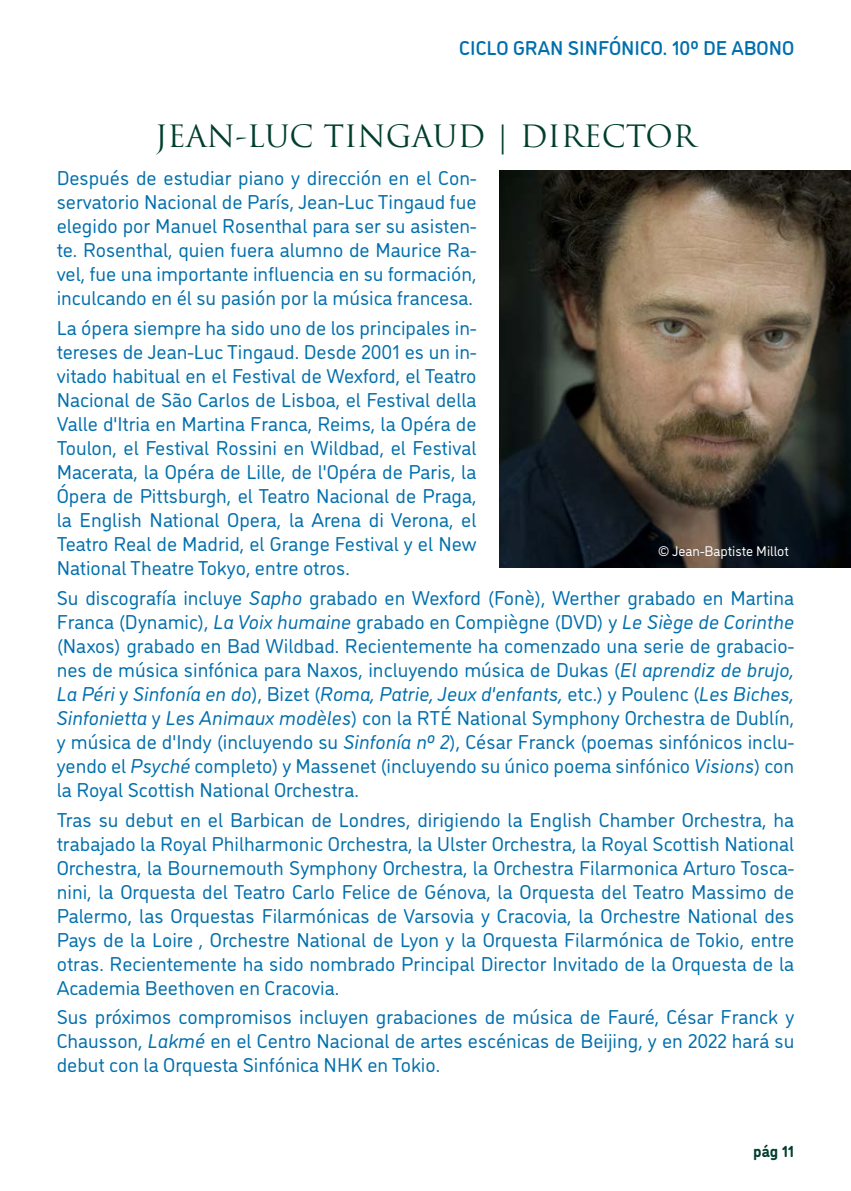
<style>
.page{position:relative;width:851px;height:1191px;background:#fff}
.page>*{position:absolute;margin:0;border:0;box-sizing:border-box;transform-origin:0 0}
.t1{font:30px "Trajan Pro";color:#003e2e}
.TRIPA_PROGRAMA{font:20px/24px "DI Nosaur";color:#006fad;text-align:justify}
.t2{font:500 20px "DI Nosaur";color:#006fad}
.t3{font:700 16px "DI Nosaur";color:#003e2e}
.t4{font:14px "DI Nosaur";color:#fff}
.s1{font-style:italic}
</style>
<div class="page">
<img style="left:499px;top:170px;width:351px;height:397px">
<p class="t2" style="left:459px;top:34px;width:336px">CICLO GRAN SINFÓNICO. 10º DE ABONO</p>
<p class="t1" style="left:155px;top:117px;width:542px">JEAN-LUC TINGAUD | DIRECTOR</p>
<p class="TRIPA_PROGRAMA" style="left:57px;top:165px;width:421px">Después de estudiar piano y dirección en el Con&shy;servatorio Nacional de París, Jean-Luc Tingaud fue elegido por Manuel Rosenthal para ser su asisten&shy;te. Rosenthal, quien fuera alumno de Maurice Ra&shy;vel, fue una importante influencia en su formación, inculcando en él su pasión por la música francesa.</p>
<p class="TRIPA_PROGRAMA" style="left:57px;top:315px;width:421px">La ópera siempre ha sido uno de los principales in&shy;tereses de Jean-Luc Tingaud. Desde 2001 es un in&shy;vitado habitual en el Festival de Wexford, el Teatro Nacional de São Carlos de Lisboa, el Festival della Valle d'Itria en Martina Franca, Reims, la Opéra de Toulon, el Festival Rossini en Wildbad, el Festival Macerata, la Opéra de Lille, de l'Opéra de Paris, la Ópera de Pittsburgh, el Teatro Nacional de Praga, la English National Opera, la Arena di Verona, el Teatro Real de Madrid, el Grange Festival y el New National Theatre Tokyo, entre otros.</p>
<p class="TRIPA_PROGRAMA" style="left:57px;top:584px;width:739px">Su discografía incluye <span class="s1">Sapho</span> grabado en Wexford (Fonè), Werther grabado en Martina Franca (Dynamic), <span class="s1">La Voix humaine</span> grabado en Compiègne (DVD) y <span class="s1">Le Siège de Corinthe </span>(Naxos) grabado en Bad Wildbad. Recientemente ha comenzado una serie de grabacio&shy;nes de música sinfónica para Naxos, incluyendo música de Dukas (<span class="s1">El aprendiz de brujo, La Péri</span> y <span class="s1">Sinfonía en do</span>), Bizet (<span class="s1">Roma, Patrie, Jeux d'enfants,</span> etc.) y Poulenc (<span class="s1">Les Biches, Sinfonietta</span> y <span class="s1">Les Animaux modèles</span>) con la RTÉ National Symphony Orchestra de Dublín, y música de d'Indy (incluyendo su <span class="s1">Sinfonía nº 2</span>), César Franck (poemas sinfónicos inclu&shy;yendo el <span class="s1">Psyché</span> completo) y Massenet (incluyendo su único poema sinfónico <span class="s1">Visions</span>) con la Royal Scottish National Orchestra.</p>
<p class="TRIPA_PROGRAMA" style="left:57px;top:806px;width:739px">Tras su debut en el Barbican de Londres, dirigiendo la English Chamber Orchestra, ha trabajado la Royal Philharmonic Orchestra, la Ulster Orchestra, la Royal Scottish National Orchestra, la Bournemouth Symphony Orchestra, la Orchestra Filarmonica Arturo Tosca&shy;nini, la Orquesta del Teatro Carlo Felice de Génova, la Orquesta del Teatro Massimo de Palermo, las Orquestas Filarmónicas de Varsovia y Cracovia, la Orchestre National des Pays de la Loire , Orchestre National de Lyon y la Orquesta Filarmónica de Tokio, entre otras. Recientemente ha sido nombrado Principal Director Invitado de la Orquesta de la Academia Beethoven en Cracovia.</p>
<p class="TRIPA_PROGRAMA" style="left:57px;top:1004px;width:739px">Sus próximos compromisos incluyen grabaciones de música de Fauré, César Franck y Chausson, <span class="s1">Lakmé</span> en el Centro Nacional de artes escénicas de Beijing, y en 2022 hará su debut con la Orquesta Sinfónica NHK en Tokio.</p>
<p class="t4" style="left:658px;top:541px;width:132px">© Jean-Baptiste Millot</p>
<p class="t3" style="left:753px;top:1139px;width:43px">pág 11</p>
</div>
